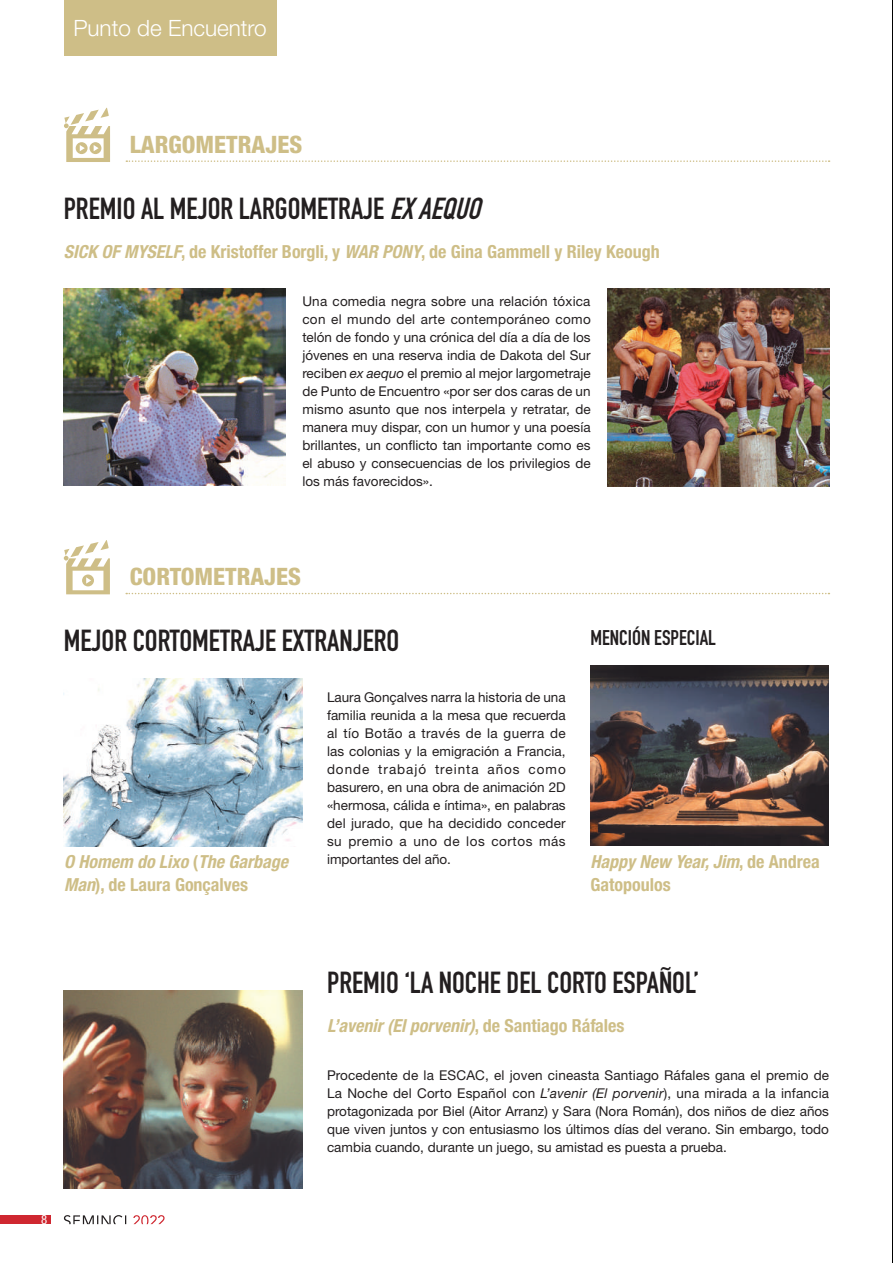
<style>
.page{position:relative;width:893px;height:1263px;background:#fff}
.page>*{position:absolute;margin:0;border:0;box-sizing:border-box;transform-origin:0 0}
.t1{font:30px "DIN Engschrift Std";color:#231f20}
.t2{font:800 condensed 24px "Helvetica Neue LT Std";color:#cebe87}
.t3{font:300 22.5px "Helvetica Neue LT Std";color:#fff}
.t4{font:21px "DIN Engschrift Std";color:#231f20}
.t5{font:700 condensed 18px/22.5px "Helvetica Neue LT Std";color:#cebe87}
.t6{font:italic 700 condensed 18px/22.5px "Helvetica Neue LT Std";color:#cebe87}
.t7{font:13.5px/18px "Helvetica Neue LT Std";color:#231f20;text-align:justify}
.t8{font:condensed 12.75px "Helvetica Neue LT Std";color:#fff}
.s1{font-style:italic}
.s2{font-style:normal}
</style>
<div class="page">
<div style="left:0;top:1215px;width:50px;height:9px;background:#cf2730"></div>
<svg style="left:64px;top:1215px;width:62px;height:9px"></svg>
<svg style="left:133px;top:1215px;width:32px;height:9px"></svg>
<div style="left:64px;top:0;width:212px;height:55px;background:#cebe87"></div>
<svg style="left:126px;top:160px;width:704px;height:2px"></svg>
<svg style="left:126px;top:593px;width:703px;height:1px"></svg>
<img style="left:64px;top:288px;width:221px;height:198px">
<img style="left:64px;top:678px;width:238px;height:168px">
<img style="left:64px;top:990px;width:238px;height:198px">
<img style="left:590px;top:666px;width:239px;height:179px">
<svg style="left:64px;top:540px;width:46px;height:54px"></svg>
<svg style="left:64px;top:108px;width:46px;height:54px"></svg>
<img style="left:892px;top:0;width:1px;height:1263px">
<img style="left:608px;top:288px;width:221px;height:198px">
<h3 class="t3" style="left:73px;top:14px;width:195px">Punto de Encuentro</h3>
<h2 class="t2" style="left:130px;top:129px;width:174px">LARGOMETRAJES</h2>
<h1 class="t1" style="left:64px;top:191px;width:426px">PREMIO AL MEJOR LARGOMETRAJE <span class="s1">EXAEQUO</span></h1>
<h3 class="t5" style="left:64px;top:240px;width:597px"><span class="s1">SICK OF MYSELF</span>, de Kristoffer Borgli, y <span class="s1">WAR PONY</span>, de Gina Gammell y Riley Keough</h3>
<p class="t7" style="left:302px;top:292px;width:290px">Una comedia negra sobre una relación tóxica con el mundo del arte contemporáneo como telón de fondo y una crónica del día a día de los jóvenes en una reserva india de Dakota del Sur reciben <span class="s1">ex aequo</span> el premio al mejor largometraje de Punto de Encuentro «por ser dos caras de un mismo asunto que nos interpela y retratar, de manera muy dispar, con un humor y una poesía brillantes, un conflicto tan importante como es el abuso y consecuencias de los privilegios de los más favorecidos».</p>
<h2 class="t2" style="left:130px;top:561px;width:173px">CORTOMETRAJES</h2>
<h1 class="t1" style="left:64px;top:623px;width:337px">MEJOR CORTOMETRAJE EXTRANJERO</h1>
<h3 class="t6" style="left:64px;top:851px;width:226px">O Homem do Lixo <span class="s2">(</span>The Garbage<br>Man<span class="s2">), de Laura Gonçalves</span></h3>
<p class="t7" style="left:327px;top:688px;width:240px">Laura Gonçalves narra la historia de una familia reunida a la mesa que recuerda al tío Botão a través de la guerra de las colonias y la emigración a Francia, donde trabajó treinta años como basurero, en una obra de animación 2D «hermosa, cálida e íntima», en palabras del jurado, que ha decidido conceder su premio a uno de los cortos más importantes del año.</p>
<h3 class="t4" style="left:590px;top:625px;width:127px">MENCIÓN ESPECIAL</h3>
<h3 class="t5" style="left:591px;top:850px;width:231px"><span class="s1">Happy New Year, Jim</span>, de Andrea<br>Gatopoulos</h3>
<p class="t8" style="left:41px;top:1212px;width:8px">8</p>
<h1 class="t1" style="left:327px;top:965px;width:373px">PREMIO ‘LA NOCHE DEL CORTO ESPAÑOL’</h1>
<h3 class="t6" style="left:327px;top:1014px;width:299px">L’avenir (El porvenir)<span class="s2">, de Santiago Ráfales</span></h3>
<p class="t7" style="left:327px;top:1066px;width:504px">Procedente de la ESCAC, el joven cineasta Santiago Ráfales gana el premio de La Noche del Corto Español con <span class="s1">L’avenir (El porvenir</span>), una mirada a la infancia protagonizada por Biel (Aitor Arranz) y Sara (Nora Román), dos niños de diez años que viven juntos y con entusiasmo los últimos días del verano. Sin embargo, todo cambia cuando, durante un juego, su amistad es puesta a prueba.</p>
</div>
